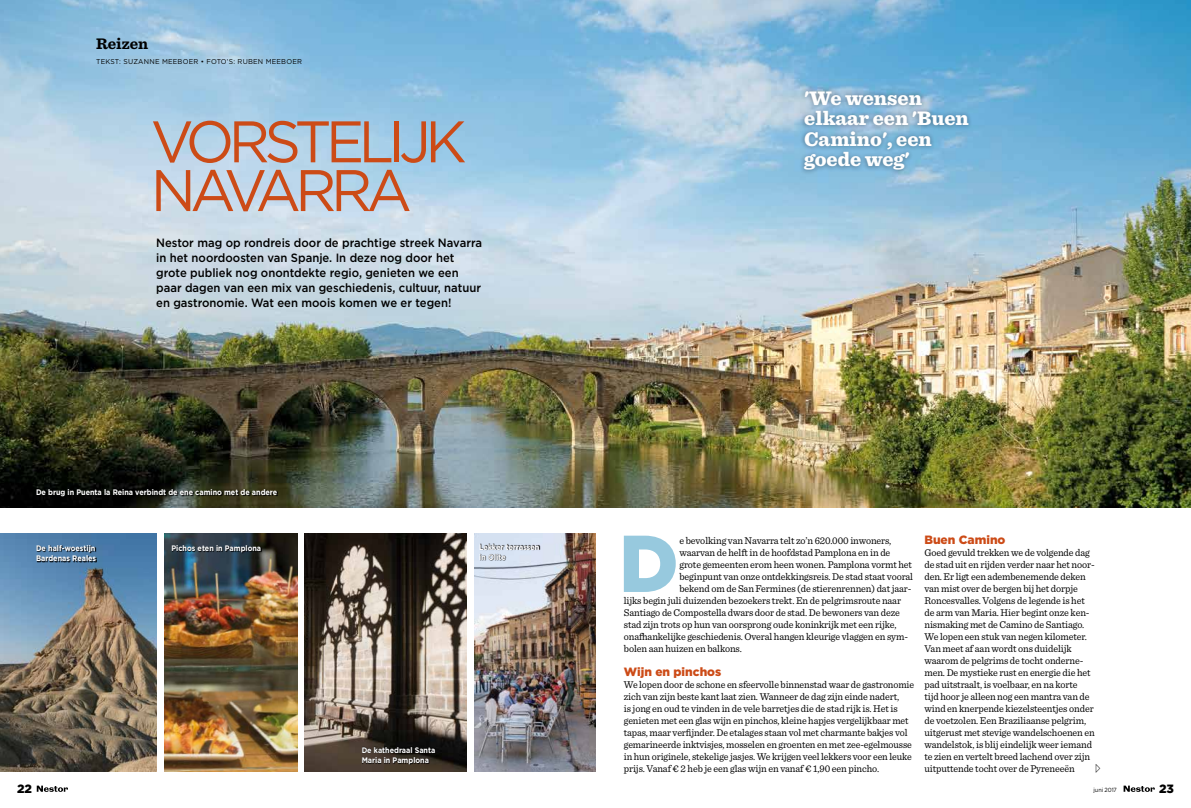
<style>
.page{position:relative;width:1191px;height:808px;background:#fff}
.page>*{position:absolute;margin:0;border:0;box-sizing:border-box;transform-origin:0 0}
.t1{font:900 80.4px "Gotham";color:#97c9de}
.t2{font:58.5px/48.7px "Gotham";letter-spacing:-.1em;color:#cc4b17}
.t3{font:900 20.5px/20.5px "Sentinel";color:#fff}
.t4{font:700 16px "Sentinel";color:#000}
.t5{font:500 12px/15px "Gotham";color:#000;scale:.94 1}
.t6{font:900 12px "Gotham";color:#cc4b17}
.t7{font:900 12px "Gotham";color:#000}
.t8{font:10.3px/12px "Sentinel";letter-spacing:-.01em;color:#000}
.t9{font:10.3px/12px "Sentinel";letter-spacing:-.01em;color:#000;scale:.96 1}
.t10{font:700 8px/10px "Gotham";color:#fff;scale:.9 1}
.t11{font:7px "Gotham";letter-spacing:.03em;color:#000}
.t12{font:6px "Gotham";letter-spacing:-.005em;color:#000;scale:.92 1}
</style>
<div class="page">
<img style="left:0;top:0;width:1191px;height:507px">
<img style="left:474px;top:533px;width:121px;height:239px">
<img style="left:164px;top:533px;width:134px;height:239px">
<img style="left:0;top:533px;width:156px;height:239px">
<img style="left:305px;top:533px;width:161px;height:239px">
<svg style="left:1123px;top:786px;width:31px;height:6px"></svg>
<svg style="left:37px;top:786px;width:31px;height:6px"></svg>
<div style="left:37px;top:545px;width:60px;height:17px;background:#000;opacity:.95"></div>
<div style="left:480px;top:544px;width:60px;height:17px;background:#000;opacity:.95"></div>
<div style="left:172px;top:545px;width:90px;height:8px;background:#000;opacity:.95"></div>
<div style="left:362px;top:747px;width:74px;height:18px;background:#000;opacity:.95"></div>
<div style="left:37px;top:489px;width:241px;height:8px;background:#000;opacity:.95"></div>
<div style="left:799px;top:86px;width:174px;height:89px;background:#000;opacity:.4"></div>
<h3 class="t4" style="left:96px;top:31px;width:54px">Reizen</h3>
<p class="t11" style="left:96px;top:58px;width:207px">TEKST: SUZANNE MEEBOER • FOTO’S: RUBEN MEEBOER</p>
<h2 class="t2" style="left:151px;top:116px;width:317px">VORSTELIJK<br>NAVARRA</h2>
<p class="t5" style="left:156px;top:235px;width:348px">Nestor mag op rondreis door de prachtige streek Navarra in het noordoosten van Spanje. In deze nog door het grote publiek nog onontdekte regio, genieten we een paar dagen van een mix van geschiedenis, cultuur, natuur en gastronomie. Wat een moois komen we er tegen!</p>
<p class="t10" style="left:36px;top:487px;width:270px">De brug in Puenta la Reina verbindt de ene camino met de andere</p>
<p class="t10" style="left:36px;top:543px;width:68px">De half-woestijn<br>Bardenas Reales</p>
<p class="t10" style="left:479px;top:542px;width:68px">Lekker terrassen in Olite</p>
<p class="t10" style="left:171px;top:543px;width:101px">Pichos eten in Pamplona</p>
<p class="t10" style="left:362px;top:745px;width:83px">De kathedraal Santa<br>Maria in Pamplona</p>
<h3 class="t3" style="left:804px;top:87px;width:166px">'We wensen elkaar een 'Buen<br>Camino', een goede weg'</h3>
<h1 class="t1" style="left:619px;top:517px;width:61px">D</h1>
<p class="t8" style="left:679px;top:534px;width:213px">e bevolking van Navarra telt zo’n 620.000 inwoners,</p>
<p class="t8" style="left:679px;top:546px;width:212px">waarvan de helft in de hoofdstad Pamplona en in de</p>
<p class="t8" style="left:679px;top:558px;width:234px">grote gemeenten erom heen wonen. Pamplona vormt het</p>
<p class="t8" style="left:679px;top:570px;width:235px">beginpunt van onze ontdekkingsreis. De stad staat vooral</p>
<p class="t8" style="left:679px;top:582px;width:233px">bekend om de San Fermines (de stierenrennen) dat jaar-</p>
<p class="t8" style="left:624px;top:594px;width:279px">lijks begin juli duizenden bezoekers trekt. En de pelgrimsroute naar</p>
<p class="t8" style="left:624px;top:606px;width:277px">Santiago de Compostella dwars door de stad. De bewoners van deze</p>
<p class="t8" style="left:624px;top:618px;width:274px">stad zijn trots op hun van oorsprong oude koninkrijk met een rijke,</p>
<p class="t8" style="left:624px;top:630px;width:286px">onafhankelijke geschiedenis. Overal hangen kleurige vlaggen en sym-</p>
<p class="t8" style="left:624px;top:642px;width:119px">bolen aan huizen en balkons.</p>
<p class="t6" style="left:624px;top:665px;width:99px">Wijn en pinchos</p>
<p class="t9" style="left:624px;top:678px;width:304px">We lopen door de schone en sfeervolle binnenstad waar de gastronomie zich van zijn beste kant laat zien. Wanneer de dag zijn einde nadert,<br>is jong en oud te vinden in de vele barretjes die de stad rijk is. Het is genieten met een glas wijn en pinchos, kleine hapjes vergelijkbaar met tapas, maar verfijnder. De etalages staan vol met charmante bakjes vol gemarineerde inktvisjes, mosselen en groenten en met zee-egelmousse in hun originele, stekelige jasjes. We krijgen veel lekkers voor een leuke prijs. Vanaf € 2 heb je een glas wijn en vanaf € 1,90 een pincho.</p>
<p class="t6" style="left:924px;top:533px;width:83px">Buen Camino</p>
<p class="t8" style="left:924px;top:546px;width:172px">Goed gevuld trekken we de volgende dag de stad uit en rijden verder naar het noor&shy;den. Er ligt een adembenemende deken van mist over de bergen bij het dorpje Roncesvalles. Volgens de legende is het de arm van Maria. Hier begint onze ken&shy;nismaking met de Camino de Santiago.<br>We lopen een stuk van negen kilometer.<br>Van meet af aan wordt ons duidelijk waarom de pelgrims de tocht onderne&shy;men. De mystieke rust en energie die het pad uitstraalt, is voelbaar, en na korte<br>tijd hoor je alleen nog een mantra van de wind en knerpende kiezelsteentjes onder de voetzolen. Een Braziliaanse pelgrim, uitgerust met stevige wandelschoenen en wandelstok, is blij eindelijk weer iemand te zien en vertelt breed lachend over zijn uitputtende tocht over de Pyreneeën</p>
<p class="t7" style="left:17px;top:781px;width:16px">22</p>
<p class="t12" style="left:1093px;top:786px;width:27px">juni 2017</p>
<p class="t7" style="left:1159px;top:781px;width:16px">23</p>
</div>
